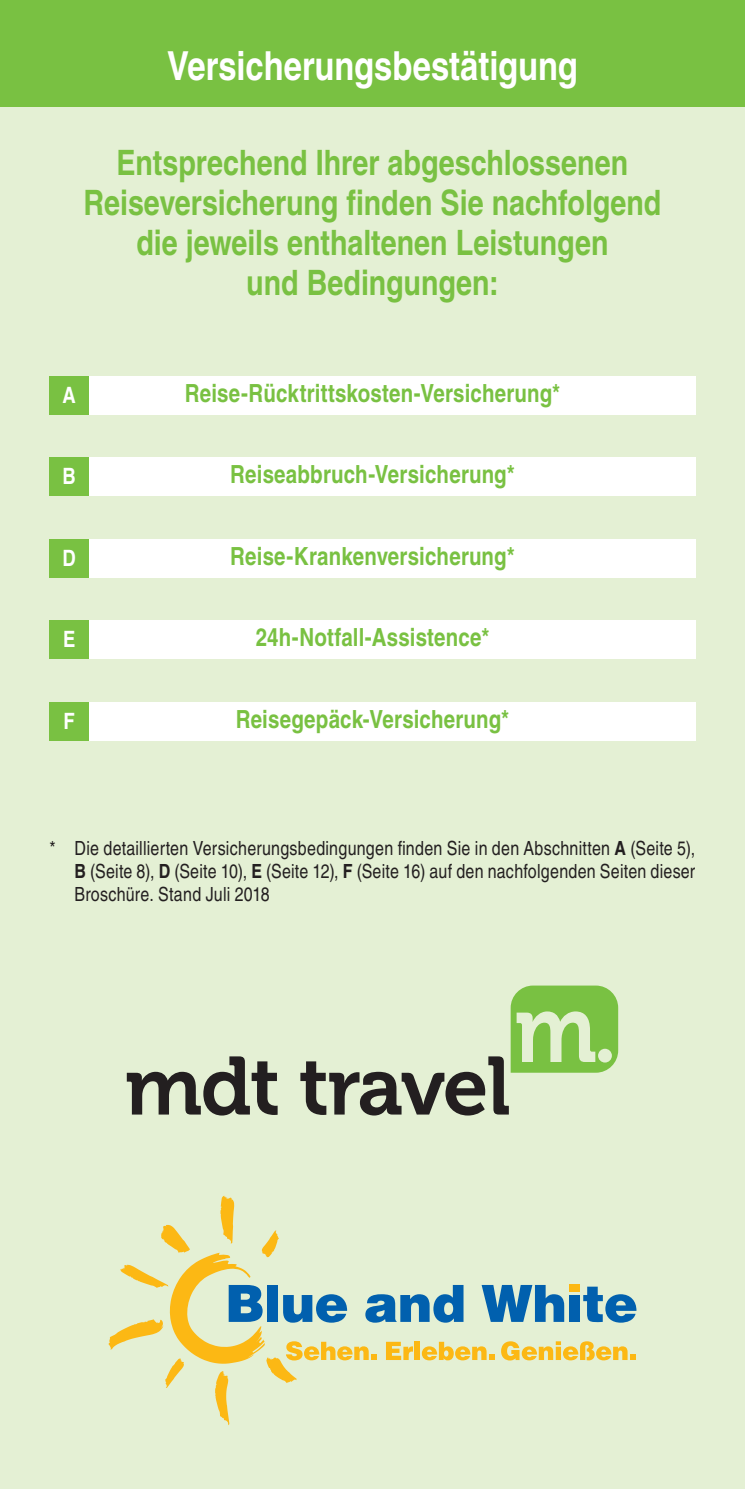
<style>
.page{position:relative;width:745px;height:1489px;background:#fff}
.page>*{position:absolute;margin:0;border:0;box-sizing:border-box;transform-origin:0 0}
.Titel-Titel{font:700 condensed 40px "Helvetica LT Pro";letter-spacing:-.005em;color:#fff}
.Standard-Titel-Gross{font:700 condensed 35px/40px "Helvetica LT Pro";color:#79c142;text-align:center}
.Standard-Titel-Blau{font:700 condensed 25px "Helvetica LT Pro";letter-spacing:.005em;color:#79c142}
.Standard-Titel-Weiss{font:700 condensed 22.5px "Helvetica LT Pro";color:#fff}
.Standard-Liste{font:condensed 19.5px/23px "Helvetica LT Pro";letter-spacing:.01em;color:#231f20;text-align:justify}
.s1{font-weight:700}
</style>
<div class="page">
<div style="left:0;top:0;width:744px;height:1488px;background:#e4f0d4"></div>
<div style="left:0;top:0;width:744px;height:106px;background:#79c142"></div>
<svg style="left:108px;top:1195px;width:528px;height:229px"></svg>
<svg style="left:127px;top:985px;width:490px;height:130px"></svg>
<div style="left:50px;top:376px;width:644px;height:39px;background:#fff"></div>
<div style="left:50px;top:376px;width:39px;height:39px;background:#79c142"></div>
<div style="left:50px;top:457px;width:644px;height:39px;background:#fff"></div>
<div style="left:50px;top:457px;width:39px;height:39px;background:#79c142"></div>
<div style="left:50px;top:539px;width:644px;height:39px;background:#fff"></div>
<div style="left:50px;top:539px;width:39px;height:39px;background:#79c142"></div>
<div style="left:50px;top:620px;width:644px;height:39px;background:#fff"></div>
<div style="left:50px;top:620px;width:39px;height:39px;background:#79c142"></div>
<div style="left:50px;top:702px;width:644px;height:39px;background:#fff"></div>
<div style="left:50px;top:702px;width:39px;height:39px;background:#79c142"></div>
<p class="Titel-Titel" style="left:167px;top:41px;width:412px">Versicherungsbestätigung</p>
<p class="Standard-Titel-Gross" style="left:83px;top:143px;width:579px">Entsprechend Ihrer abgeschlossenen Reiseversicherung finden Sie nachfolgend die jeweils enthaltenen Leistungen<br>und Bedingungen:</p>
<p class="Standard-Titel-Weiss" style="left:62px;top:381px;width:15px">A</p>
<p class="Standard-Titel-Blau" style="left:185px;top:377px;width:376px">Reise-Rücktrittskosten-Versicherung*</p>
<p class="Standard-Titel-Weiss" style="left:62px;top:462px;width:15px">B</p>
<p class="Standard-Titel-Blau" style="left:230px;top:459px;width:286px">Reiseabbruch-Versicherung*</p>
<p class="Standard-Titel-Weiss" style="left:62px;top:544px;width:15px">D</p>
<p class="Standard-Titel-Blau" style="left:230px;top:540px;width:286px">Reise-Krankenversicherung*</p>
<p class="Standard-Titel-Weiss" style="left:63px;top:625px;width:14px">E</p>
<p class="Standard-Titel-Blau" style="left:255px;top:622px;width:235px">24h-Notfall-Assistence*</p>
<p class="Standard-Titel-Weiss" style="left:63px;top:707px;width:13px">F</p>
<p class="Standard-Titel-Blau" style="left:235px;top:703px;width:275px">Reisegepäck-Versicherung*</p>
<p class="Standard-Liste" style="left:74px;top:836px;width:622px;text-indent:-25px">* Die detaillierten Versicherungsbedingungen finden Sie in den Abschnitten <span class="s1">A</span> (Seite 5), <span class="s1">B</span> (Seite 8), <span class="s1">D</span> (Seite 10), <span class="s1">E</span> (Seite 12), <span class="s1">F</span> (Seite 16) auf den nachfolgenden Seiten dieser Broschüre. Stand Juli 2018</p>
</div>
